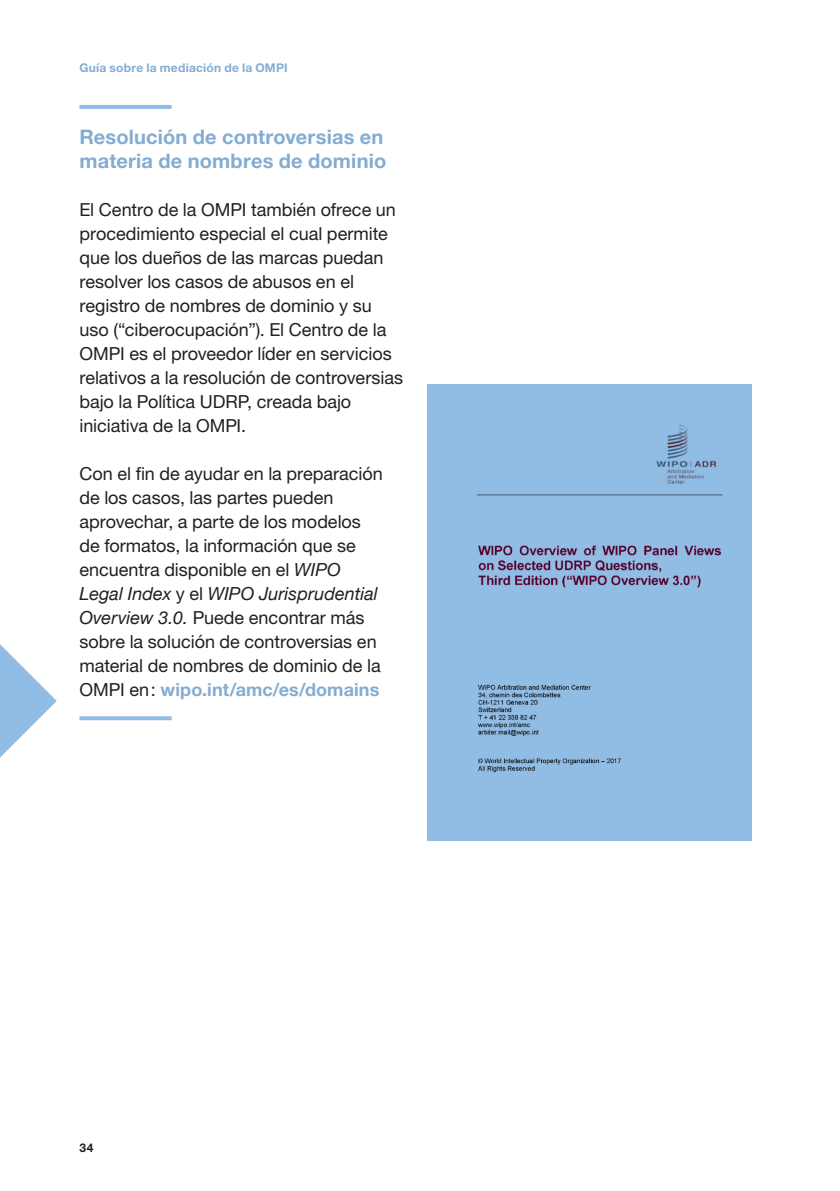
<style>
.page{position:relative;width:840px;height:1191px;background:#fff}
.page>*{position:absolute;margin:0;border:0;box-sizing:border-box;transform-origin:0 0}
.text_title_bordered{font:700 20px/24px "Helvetica Neue LT Std";letter-spacing:.01em;color:#84acd1}
.courant_bordered{font:18px/24px "Helvetica Neue LT Std";color:#231f20}
.t1{font:700 12px "Helvetica Neue LT Std";letter-spacing:.02em;color:#84acd1}
.t2{font:700 12px "Helvetica Neue LT Std";color:#231f20}
.s1{font-family:"Helvetica Neue";font-style:italic}
.s2{font-weight:700;color:#84acd1}
</style>
<div class="page">
<svg style="left:0;top:644px;width:85px;height:114px"></svg>
<div style="left:430px;top:384px;width:321px;height:454px;background:#91bce4"></div>
<hr style="left:79px;top:105px;width:92px;height:4px;background:#91bce4">
<svg style="left:79px;top:716px;width:92px;height:4px"></svg>
<p class="t1" style="left:79px;top:60px;width:210px">Guía sobre la mediación de la OMPI</p>
<p class="text_title_bordered" style="left:79px;top:124px;width:308px">Resolución de controversias en materia de nombres de dominio</p>
<p class="courant_bordered" style="left:79px;top:197px;width:325px">El Centro de la OMPI también ofrece un procedimiento especial el cual permite que los dueños de las marcas puedan resolver los casos de abusos en el registro de nombres de dominio y su uso (“ciberocupación”). El Centro de la OMPI es el proveedor líder en servicios relativos a la resolución de controversias bajo la Política UDRP, creada bajo iniciativa de la OMPI.</p>
<p class="courant_bordered" style="left:79px;top:461px;width:304px">Con el fin de ayudar en la preparación de los casos, las partes pueden aprovechar, a parte de los modelos de formatos, la información que se encuentra disponible en el <span class="s1">WIPO Legal Index</span> y el <span class="s1">WIPO Jurisprudential Overview 3.0.</span> Puede encontrar más sobre la solución de controversias en material de nombres de dominio de la OMPI en: <span class="s2">wipo.int/amc/es/domains</span></p>
<p class="t2" style="left:79px;top:1140px;width:15px">34</p>
</div>
